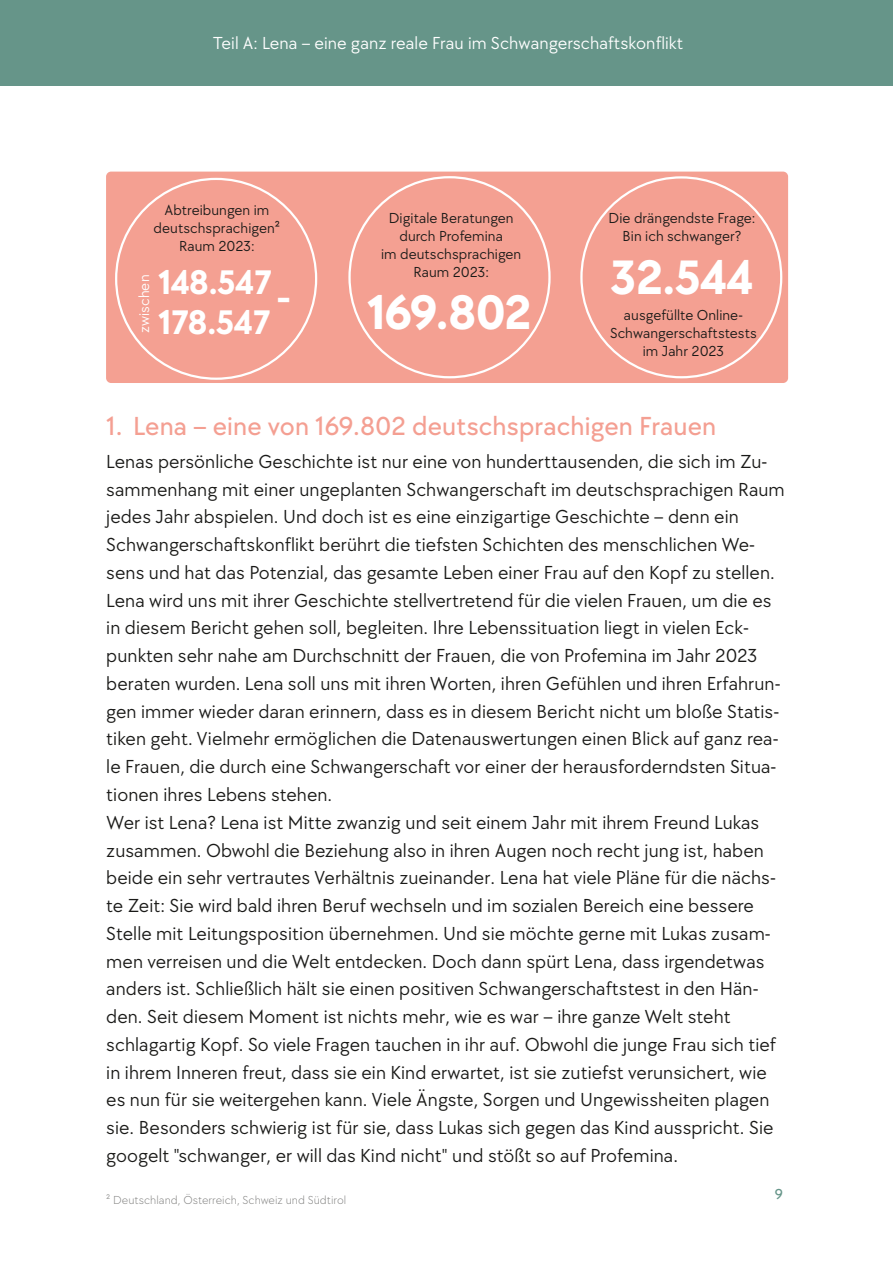
<style>
.page{position:relative;width:893px;height:1263px;background:#fff}
.page>*{position:absolute;margin:0;border:0;box-sizing:border-box;transform-origin:0 0}
.t1{font:700 49.95px "TT Chocolates Trl";letter-spacing:-.015em;color:#fff;scale:.96 1}
.t2{font:700 35.25px "TT Chocolates Trl";letter-spacing:-.015em;color:#fff;scale:.96 1}
.t3{font:500 27px "TT Chocolates";letter-spacing:.005em;color:#f49f92}
.t4{font:19.5px "TT Chocolates";letter-spacing:.005em;color:#1a1a18}
.t5{font:18px "TT Chocolates";letter-spacing:.005em;color:#fff}
.t6{font:15px "TT Chocolates";letter-spacing:.005em;color:#1a1a18}
.t7{font:15px "TT Chocolates";letter-spacing:.005em;color:#fff}
.t8{font:500 15px "TT Chocolates";color:#669589}
.t9{font:300 12px "TT Chocolates";letter-spacing:.005em;color:#878786}
</style>
<div class="page">
<div style="left:0;top:0;width:893px;height:86px;background:#669589"></div>
<div style="left:106px;top:172px;width:682px;height:211px;background:#f4a092;border-radius:5px"></div>
<p class="t5" style="left:213px;top:33px;width:472px">Teil A: Lena – eine ganz reale Frau im Schwangerschaftskonflikt</p>
<p class="t6" style="left:164px;top:201px;width:106px">Abtreibungen im</p>
<p class="t6" style="left:154px;top:219px;width:128px">deutschsprachigen²</p>
<p class="t6" style="left:179px;top:237px;width:77px">Raum 2023:</p>
<p class="t7" style="left:136px;top:333px;width:59px;rotate:-90deg">zwischen</p>
<p class="t2" style="left:158px;top:264px;width:137px">148.547 _</p>
<p class="t2" style="left:158px;top:304px;width:119px">178.547</p>
<p class="t6" style="left:389px;top:210px;width:126px">Digitale Beratungen</p>
<p class="t6" style="left:399px;top:228px;width:105px">durch Profemina</p>
<p class="t6" style="left:381px;top:246px;width:142px">im deutschsprachigen</p>
<p class="t6" style="left:413px;top:264px;width:77px">Raum 2023:</p>
<p class="t1" style="left:367px;top:286px;width:172px">169.802</p>
<p class="t6" style="left:609px;top:210px;width:148px">Die drängendste Frage:</p>
<p class="t6" style="left:623px;top:228px;width:120px">Bin ich schwanger?</p>
<p class="t1" style="left:610px;top:251px;width:151px">32.544</p>
<p class="t6" style="left:624px;top:307px;width:120px">ausgefüllte Online-</p>
<p class="t6" style="left:610px;top:325px;width:148px">Schwangerschaftstests</p>
<p class="t6" style="left:643px;top:343px;width:83px">im Jahr 2023</p>
<p class="t3" style="left:106px;top:411px;width:611px">1. Lena – eine von 169.802 deutschsprachigen Frauen</p>
<p class="t4" style="left:106px;top:450px;width:662px">Lenas persönliche Geschichte ist nur eine von hunderttausenden, die sich im Zu-</p>
<p class="t4" style="left:106px;top:478px;width:680px">sammenhang mit einer ungeplanten Schwangerschaft im deutschsprachigen Raum</p>
<p class="t4" style="left:106px;top:506px;width:634px">jedes Jahr abspielen. Und doch ist es eine einzigartige Geschichte – denn ein</p>
<p class="t4" style="left:106px;top:534px;width:650px">Schwangerschaftskonflikt berührt die tiefsten Schichten des menschlichen We-</p>
<p class="t4" style="left:106px;top:561px;width:670px">sens und hat das Potenzial, das gesamte Leben einer Frau auf den Kopf zu stellen.</p>
<p class="t4" style="left:106px;top:589px;width:667px">Lena wird uns mit ihrer Geschichte stellvertretend für die vielen Frauen, um die es</p>
<p class="t4" style="left:106px;top:617px;width:644px">in diesem Bericht gehen soll, begleiten. Ihre Lebenssituation liegt in vielen Eck-</p>
<p class="t4" style="left:106px;top:645px;width:653px">punkten sehr nahe am Durchschnitt der Frauen, die von Profemina im Jahr 2023</p>
<p class="t4" style="left:106px;top:672px;width:676px">beraten wurden. Lena soll uns mit ihren Worten, ihren Gefühlen und ihren Erfahrun-</p>
<p class="t4" style="left:106px;top:700px;width:674px">gen immer wieder daran erinnern, dass es in diesem Bericht nicht um bloße Statis-</p>
<p class="t4" style="left:106px;top:728px;width:674px">tiken geht. Vielmehr ermöglichen die Datenauswertungen einen Blick auf ganz rea-</p>
<p class="t4" style="left:106px;top:756px;width:672px">le Frauen, die durch eine Schwangerschaft vor einer der herausforderndsten Situa-</p>
<p class="t4" style="left:106px;top:783px;width:227px">tionen ihres Lebens stehen.</p>
<p class="t4" style="left:106px;top:811px;width:654px">Wer ist Lena? Lena ist Mitte zwanzig und seit einem Jahr mit ihrem Freund Lukas</p>
<p class="t4" style="left:106px;top:839px;width:659px">zusammen. Obwohl die Beziehung also in ihren Augen noch recht jung ist, haben</p>
<p class="t4" style="left:106px;top:867px;width:671px">beide ein sehr vertrautes Verhältnis zueinander. Lena hat viele Pläne für die nächs-</p>
<p class="t4" style="left:106px;top:894px;width:649px">te Zeit: Sie wird bald ihren Beruf wechseln und im sozialen Bereich eine bessere</p>
<p class="t4" style="left:106px;top:922px;width:666px">Stelle mit Leitungsposition übernehmen. Und sie möchte gerne mit Lukas zusam-</p>
<p class="t4" style="left:106px;top:950px;width:660px">men verreisen und die Welt entdecken. Doch dann spürt Lena, dass irgendetwas</p>
<p class="t4" style="left:106px;top:978px;width:654px">anders ist. Schließlich hält sie einen positiven Schwangerschaftstest in den Hän-</p>
<p class="t4" style="left:106px;top:1005px;width:626px">den. Seit diesem Moment ist nichts mehr, wie es war – ihre ganze Welt steht</p>
<p class="t4" style="left:106px;top:1033px;width:671px">schlagartig Kopf. So viele Fragen tauchen in ihr auf. Obwohl die junge Frau sich tief</p>
<p class="t4" style="left:106px;top:1061px;width:662px">in ihrem Inneren freut, dass sie ein Kind erwartet, ist sie zutiefst verunsichert, wie</p>
<p class="t4" style="left:106px;top:1089px;width:665px">es nun für sie weitergehen kann. Viele Ängste, Sorgen und Ungewissheiten plagen</p>
<p class="t4" style="left:106px;top:1116px;width:669px">sie. Besonders schwierig ist für sie, dass Lukas sich gegen das Kind ausspricht. Sie</p>
<p class="t4" style="left:106px;top:1144px;width:573px">googelt "schwanger, er will das Kind nicht" und stößt so auf Profemina.</p>
<p class="t9" style="left:106px;top:1193px;width:241px">² Deutschland, Österreich, Schweiz und Südtirol</p>
<p class="t8" style="left:775px;top:1186px;width:10px">9</p>
</div>
